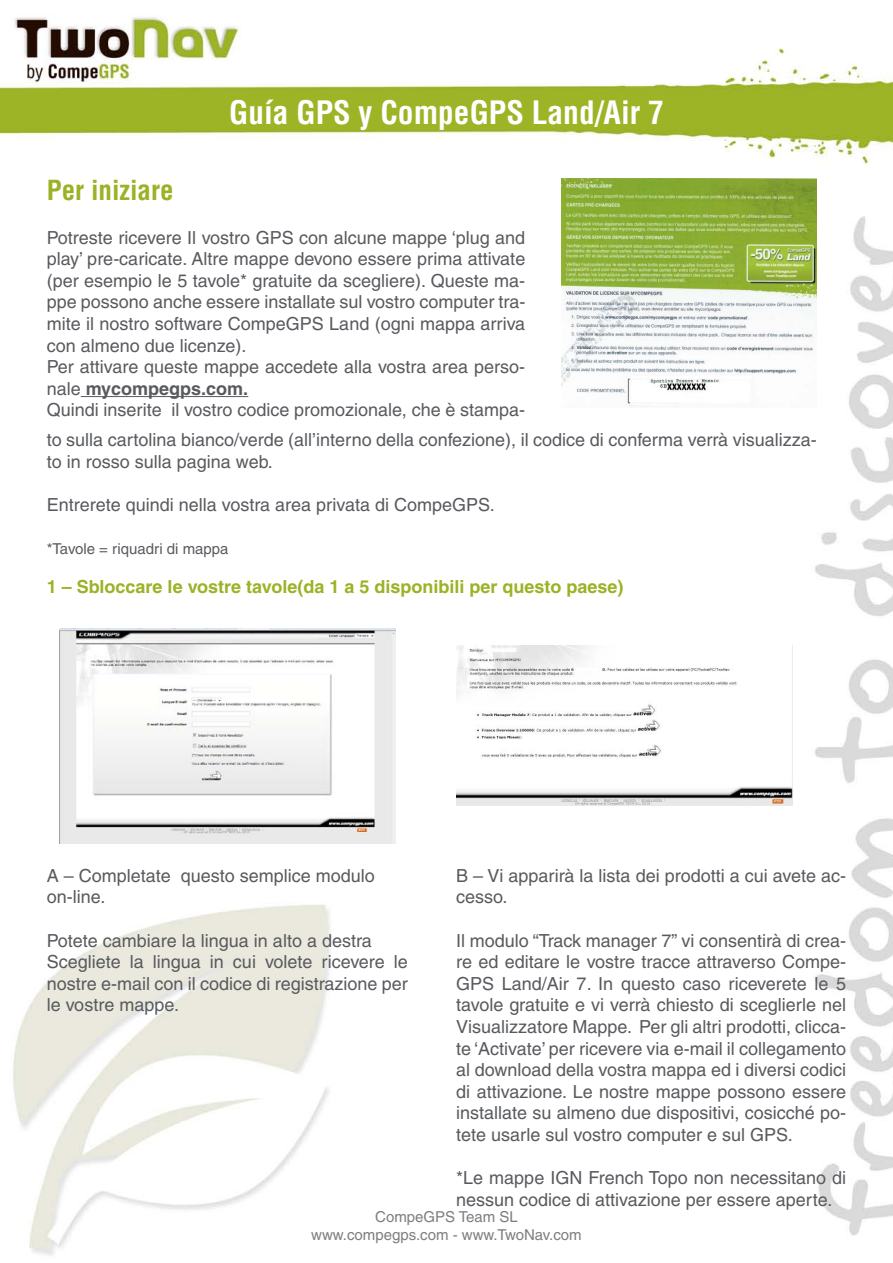
<style>
.page{position:relative;width:893px;height:1263px;background:#fff}
.page>*{position:absolute;margin:0;border:0;box-sizing:border-box;transform-origin:0 0}
.t1{font:700 condensed 31.5px "Helvetica";color:#fff}
.t2{font:700 condensed 27px "Helvetica";color:#9cb226}
.t3{font:18px/21.6px "Helvetica";color:#585a5e}
.t4{font:700 18px "Helvetica";color:#9cb226}
.t5{font:15px/18px "Helvetica";color:#7e7d80;text-align:center}
.t6{font:15px "Helvetica";color:#585a5e}
.s1{font-weight:700}
</style>
<div class="page">
<img style="left:0;top:14px;width:893px;height:1242px">
<hr style="left:81px;top:396px;width:167px;height:1px;background:#585a5e">
<img style="left:561px;top:179px;width:256px;height:229px">
<img style="left:59px;top:629px;width:337px;height:214px">
<img style="left:456px;top:645px;width:336px;height:160px">
<h1 class="t1" style="left:229px;top:92px;width:436px">Guía GPS y CompeGPS Land/Air 7</h1>
<h2 class="t2" style="left:47px;top:174px;width:128px">Per iniziare</h2>
<p class="t3" style="left:47px;top:226px;width:480px">Potreste ricevere Il vostro GPS con alcune mappe ‘plug and play’ pre-caricate. Altre mappe devono essere prima attivate (per esempio le 5 tavole* gratuite da scegliere). Queste ma&shy;ppe possono anche essere installate sul vostro computer tra&shy;mite il nostro software CompeGPS Land (ogni mappa arriva con almeno due licenze).<br>Per attivare queste mappe accedete alla vostra area perso&shy;nale <span class="s1">mycompegps.com.<br></span>Quindi inserite il vostro codice promozionale, che è stampa-</p>
<p class="t3" style="left:47px;top:429px;width:771px">to sulla cartolina bianco/verde (all’interno della confezione), il codice di conferma verrà visualizza&shy;to in rosso sulla pagina web.</p>
<p class="t3" style="left:47px;top:494px;width:450px">Entrerete quindi nella vostra area privata di CompeGPS.</p>
<p class="t6" style="left:47px;top:540px;width:183px">*Tavole = riquadri di mappa</p>
<p class="t4" style="left:47px;top:575px;width:578px">1 – Sbloccare le vostre tavole(da 1 a 5 disponibili per questo paese)</p>
<p class="t3" style="left:47px;top:865px;width:330px">A – Completate questo semplice modulo on-line.</p>
<p class="t3" style="left:47px;top:929px;width:363px">Potete cambiare la lingua in alto a destra Scegliete la lingua in cui volete ricevere le nostre e-mail con il codice di registrazione per le vostre mappe.</p>
<p class="t3" style="left:456px;top:865px;width:391px">B – Vi apparirà la lista dei prodotti a cui avete ac&shy;cesso.</p>
<p class="t3" style="left:456px;top:929px;width:392px;text-align:justify">Il modulo “Track manager 7” vi consentirà di crea&shy;re ed editare le vostre tracce attraverso Compe-GPS Land/Air 7. In questo caso riceverete le 5 tavole gratuite e vi verrà chiesto di sceglierle nel Visualizzatore Mappe. Per gli altri prodotti, clicca&shy;te ‘Activate’ per ricevere via e-mail il collegamento al download della vostra mappa ed i diversi codici di attivazione. Le nostre mappe possono essere installate su almeno due dispositivi, cosicché po&shy;tete usarle sul vostro computer e sul GPS.</p>
<p class="t3" style="left:456px;top:1167px;width:392px">*Le mappe IGN French Topo non necessitano di nessun codice di attivazione per essere aperte.</p>
<p class="t5" style="left:311px;top:1208px;width:272px">CompeGPS Team SL www.compegps.com - www.TwoNav.com</p>
</div>
